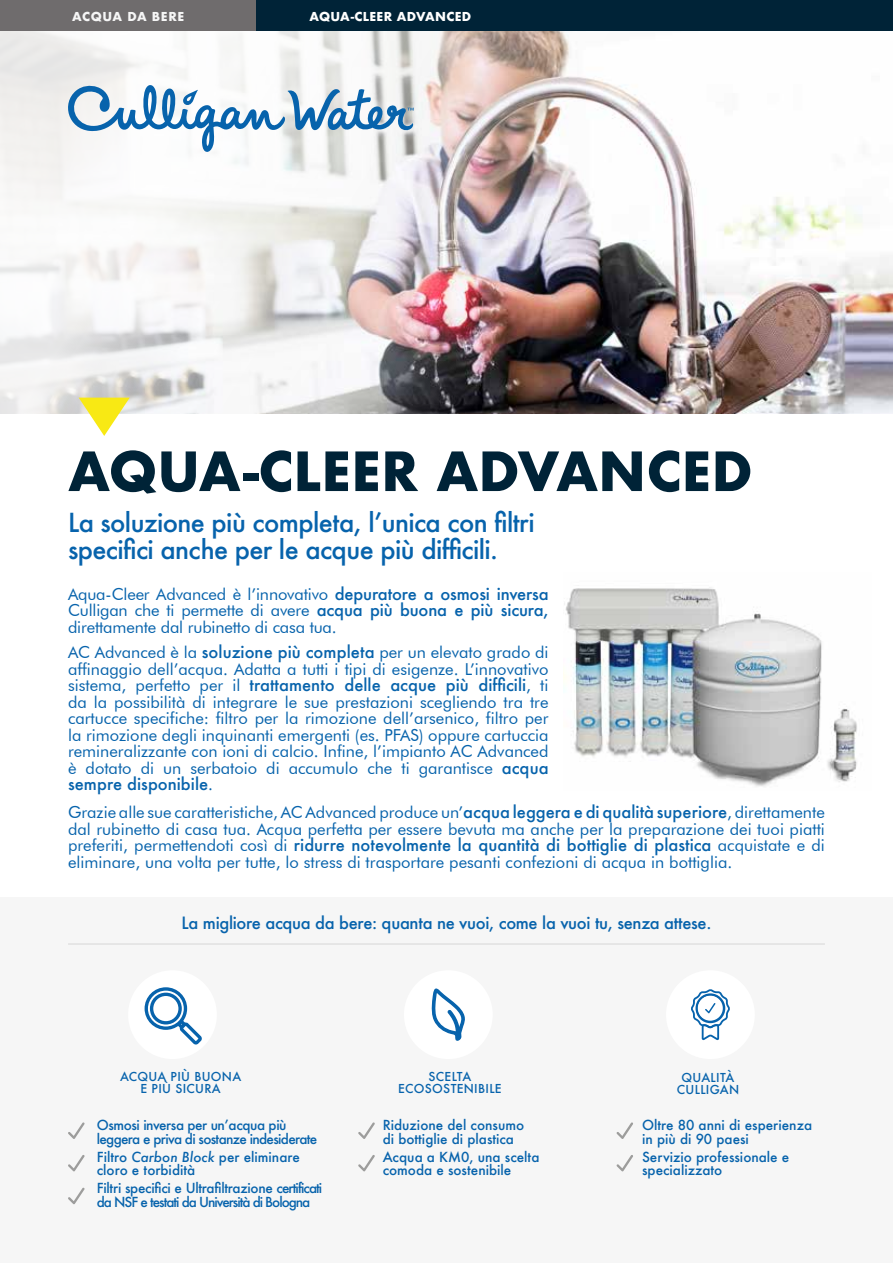
<style>
.page{position:relative;width:893px;height:1263px;background:#fff}
.page>*{position:absolute;margin:0;border:0;box-sizing:border-box;transform-origin:0 0}
.t1{font:700 52.5px "Futura";color:#002337}
.t2{font:500 25.5px/27px "Futura";letter-spacing:-.025em;color:#0763ac}
.t3{font:16.5px/16.5px "Futura BT";color:#0763ac;text-align:justify}
.t4{font:500 16.5px "Futura";color:#0763ac}
.t5{font:500 16.5px "Futura";letter-spacing:-.02em;color:#0763ac}
.t6{font:500 13.5px/13.5px "Futura";color:#0763ac}
.t7{font:500 13.5px/13.5px "Futura";letter-spacing:-.075em;color:#0763ac}
.t8{font:500 13.5px/13.5px "Futura";letter-spacing:-.05em;color:#0763ac}
.t9{font:500 12px/12px "Futura";letter-spacing:.025em;color:#0763ac;text-align:center}
.t10{font:700 12px "Futura";letter-spacing:.025em;color:#fff}
.t11{font:700 12px "Futura";letter-spacing:.05em;color:#f6f6f6}
.s1{font-family:"Futura";font-weight:500}
.s2{font-family:"Futura BT";font-weight:400}
.s3{font-style:italic}
</style>
<div class="page">
<img style="left:0;top:30px;width:893px;height:383px">
<div style="left:0;top:0;width:258px;height:30px;background:#6f6c6d"></div>
<div style="left:257px;top:0;width:636px;height:30px;background:#002337"></div>
<svg style="left:61px;top:81px;width:353px;height:74px"></svg>
<div style="left:0;top:898px;width:893px;height:365px;background:#f6f6f6"></div>
<div style="left:666px;top:970px;width:89px;height:89px;background:#fff;border-radius:50%"></div>
<svg style="left:691px;top:989px;width:39px;height:51px"></svg>
<div style="left:404px;top:970px;width:89px;height:89px;background:#fff;border-radius:50%"></div>
<svg style="left:431px;top:988px;width:34px;height:53px"></svg>
<div style="left:128px;top:970px;width:89px;height:89px;background:#fff;border-radius:50%"></div>
<svg style="left:79px;top:398px;width:51px;height:38px"></svg>
<svg style="left:68px;top:1122px;width:17px;height:17px"></svg>
<svg style="left:358px;top:1122px;width:17px;height:17px"></svg>
<svg style="left:616px;top:1122px;width:17px;height:17px"></svg>
<svg style="left:68px;top:1155px;width:17px;height:16px"></svg>
<svg style="left:68px;top:1187px;width:17px;height:17px"></svg>
<svg style="left:358px;top:1155px;width:17px;height:16px"></svg>
<svg style="left:616px;top:1155px;width:17px;height:16px"></svg>
<svg style="left:144px;top:987px;width:58px;height:58px"></svg>
<hr style="left:68px;top:943px;width:757px;height:1px;background:#dadada">
<img style="left:564px;top:587px;width:293px;height:200px">
<p class="t11" style="left:72px;top:8px;width:114px">ACQUA DA BERE</p>
<p class="t10" style="left:309px;top:8px;width:163px">AQUA-CLEER ADVANCED</p>
<h1 class="t1" style="left:68px;top:433px;width:686px">AQUA-CLEER ADVANCED</h1>
<h2 class="t2" style="left:68px;top:509px;width:468px">La soluzione più completa, l’unica con filtri specifici anche per le acque più difficili.</h2>
<p class="t3" style="left:68px;top:585px;width:482px">Aqua-Cleer Advanced è l’innovativo <span class="s1">depuratore a osmosi inversa </span>Culligan che ti permette di avere <span class="s1">acqua più buona e più sicura, </span>direttamente dal rubinetto di casa tua.</p>
<p class="t3" style="left:68px;top:644px;width:482px">AC Advanced è la <span class="s1">soluzione più completa</span> per un elevato grado di affinaggio dell’acqua. Adatta a tutti i tipi di esigenze. L’innovativo</p>
<p class="t4" style="left:68px;top:674px;width:482px"><span class="s2">sistema, perfetto per il</span> trattamento delle acque più difficili<span class="s2">, ti</span></p>
<p class="t3" style="left:68px;top:693px;width:482px">da la possibilità di integrare le sue prestazioni scegliendo tra tre cartucce specifiche: filtro per la rimozione dell’arsenico, filtro per la rimozione degli inquinanti emergenti (es. PFAS) oppure cartuccia remineralizzante con ioni di calcio. Infine, l’impianto AC Advanced è dotato di un serbatoio di accumulo che ti garantisce <span class="s1">acqua</span></p>
<p class="t4" style="left:68px;top:773px;width:147px">sempre disponibile<span class="s2">.</span></p>
<p class="t3" style="left:68px;top:804px;width:758px">Grazie alle sue caratteristiche, AC Advanced produce un’<span class="s1">acqua leggera e di qualità superiore</span>, direttamente dal rubinetto di casa tua. Acqua perfetta per essere bevuta ma anche per la preparazione dei tuoi piatti</p>
<p class="t4" style="left:68px;top:833px;width:758px"><span class="s2">preferiti, permettendoti così di</span> ridurre notevolmente la quantità di bottiglie di plastica <span class="s2">acquistate e di</span></p>
<p class="t3" style="left:68px;top:853px;width:666px">eliminare, una volta per tutte, lo stress di trasportare pesanti confezioni di acqua in bottiglia.</p>
<p class="t5" style="left:182px;top:911px;width:531px">La migliore acqua da bere: quanta ne vuoi, come la vuoi tu, senza attese.</p>
<p class="t9" style="left:120px;top:1070px;width:123px">ACQUA PIÙ BUONA<br>E PIÙ SICURA</p>
<p class="t8" style="left:97px;top:1118px;width:222px">Osmosi inversa per un’acqua più leggera e priva di sostanze indesiderate</p>
<p class="t6" style="left:97px;top:1150px;width:205px">Filtro <span class="s3">Carbon Block</span> per eliminare cloro e torbidità</p>
<p class="t7" style="left:97px;top:1181px;width:227px">Filtri specifici e Ultrafiltrazione certificati da NSF e testati da Università di Bologna</p>
<p class="t9" style="left:398px;top:1070px;width:105px">SCELTA<br>ECOSOSTENIBILE</p>
<p class="t6" style="left:383px;top:1118px;width:143px">Riduzione del consumo di bottiglie di plastica</p>
<p class="t6" style="left:383px;top:1150px;width:158px">Acqua a KM0, una scelta comoda e sostenibile</p>
<p class="t9" style="left:677px;top:1071px;width:64px">QUALITÀ<br>CULLIGAN</p>
<p class="t6" style="left:642px;top:1118px;width:172px">Oltre 80 anni di esperienza in più di 90 paesi</p>
<p class="t6" style="left:642px;top:1150px;width:149px">Servizio professionale e specializzato</p>
</div>
